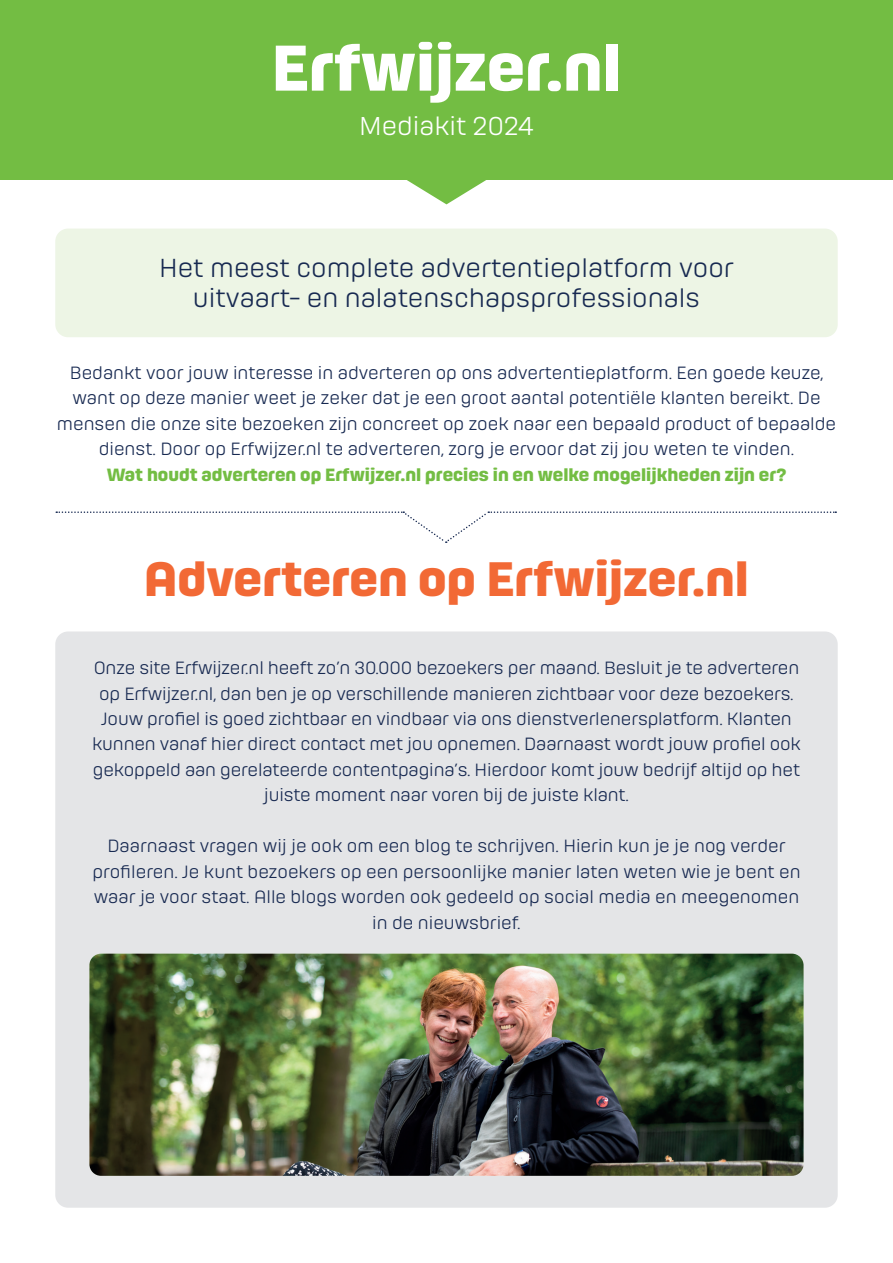
<style>
.page{position:relative;width:893px;height:1263px;background:#fff}
.page>*{position:absolute;margin:0;border:0;box-sizing:border-box;transform-origin:0 0}
.t1{font:700 60px "Hong Kong";color:#fff}
.t2{font:700 45px "Hong Kong";color:#f26935}
.t3{font:300 24.15px/30.6px "Hong Kong";color:#172951;text-align:center}
.t4{font:300 24px "Hong Kong";color:#fff}
.t5{font:300 16.5px/25.5px "Hong Kong";letter-spacing:-.005em;color:#172951;text-align:center}
.t6{font:700 16.5px "Hong Kong";color:#73bd43}
</style>
<div class="page">
<svg style="left:407px;top:180px;width:79px;height:24px"></svg>
<div style="left:0;top:0;width:893px;height:180px;background:#73bd43"></div>
<div style="left:55px;top:631px;width:783px;height:577px;background:#e4e5e7;border-radius:13px"></div>
<svg style="left:56px;top:511px;width:780px;height:32px"></svg>
<div style="left:55px;top:229px;width:783px;height:108px;background:#edf5e5;border-radius:13px"></div>
<img style="left:89px;top:954px;width:715px;height:222px">
<h1 class="t1" style="left:272px;top:25px;width:351px">Erfwijzer.nl</h1>
<h3 class="t4" style="left:359px;top:109px;width:176px">Mediakit 2024</h3>
<h3 class="t3" style="left:159px;top:251px;width:576px">Het meest complete advertentieplatform voor uitvaart- en nalatenschapsprofessionals</h3>
<p class="t5" style="left:57px;top:359px;width:781px">Bedankt voor jouw interesse in adverteren op ons advertentieplatform. Een goede keuze, want op deze manier weet je zeker dat je een groot aantal potentiële klanten bereikt. De mensen die onze site bezoeken zijn concreet op zoek naar een bepaald product of bepaalde dienst. Door op Erfwijzer.nl te adverteren, zorg je ervoor dat zij jou weten te vinden.</p>
<p class="t6" style="left:107px;top:463px;width:681px">Wat houdt adverteren op Erfwijzer.nl precies in en welke mogelijkheden zijn er?</p>
<h2 class="t2" style="left:144px;top:548px;width:606px">Adverteren op Erfwijzer.nl</h2>
<p class="t5" style="left:92px;top:654px;width:710px">Onze site Erfwijzer.nl heeft zo’n 30.000 bezoekers per maand. Besluit je te adverteren op Erfwijzer.nl, dan ben je op verschillende manieren zichtbaar voor deze bezoekers.<br>Jouw profiel is goed zichtbaar en vindbaar via ons dienstverlenersplatform. Klanten kunnen vanaf hier direct contact met jou opnemen. Daarnaast wordt jouw profiel ook gekoppeld aan gerelateerde contentpagina’s. Hierdoor komt jouw bedrijf altijd op het juiste moment naar voren bij de juiste klant.</p>
<p class="t5" style="left:92px;top:833px;width:710px">Daarnaast vragen wij je ook om een blog te schrijven. Hierin kun je je nog verder profileren. Je kunt bezoekers op een persoonlijke manier laten weten wie je bent en waar je voor staat. Alle blogs worden ook gedeeld op social media en meegenomen in de nieuwsbrief.</p>
</div>
